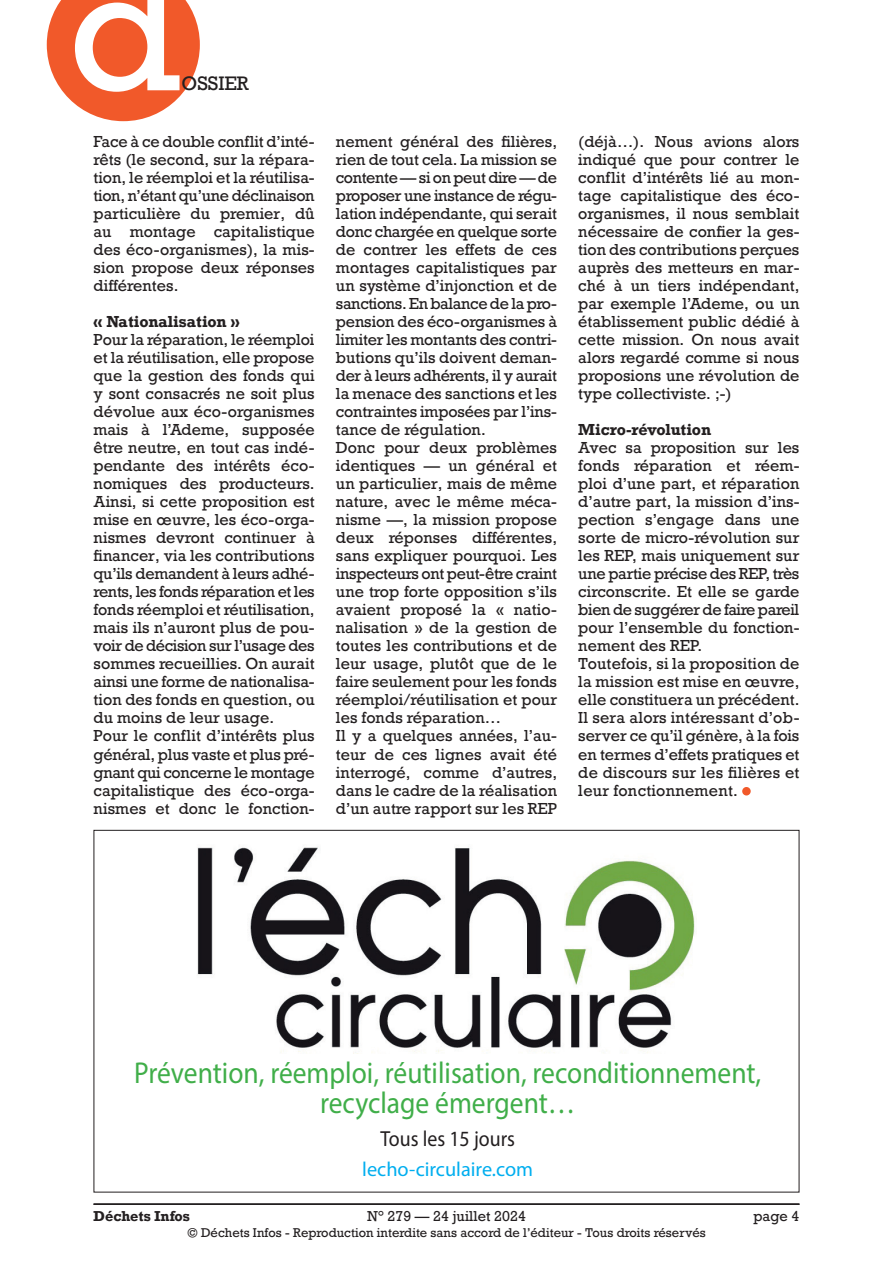
<style>
.page{position:relative;width:893px;height:1263px;background:#fff}
.page>*{position:absolute;margin:0;border:0;box-sizing:border-box;transform-origin:0 0}
.t1{font:166.5px "Rockwell";color:#fff}
.t2{font:30.3px/30.3px "Myriad Pro";color:#40ae49;text-align:center;scale:.91 1}
.t3{font:21.75px "Myriad Pro";color:#231f20;scale:.91 1}
.t4{font:20.25px "Myriad Pro";color:#00aeef}
.t5{font:18.3px "Rockwell";color:#231f20}
.Texte_courant{font:15px/18px "Rockwell";color:#231f20;text-align:justify}
.Texte_courant-2{font:700 15px "Rockwell";letter-spacing:-.01em;color:#231f20}
.t6{font:13.5px "Rockwell";color:#231f20}
.t7{font:700 13.5px "Rockwell";color:#231f20}
.t8{font:12px "Rockwell";color:#231f20}
</style>
<div class="page">
<hr style="left:94px;top:1203px;width:705px;height:2px;background:#231f20">
<div style="left:742px;top:787px;width:9px;height:8px;background:#f1592a;border-radius:50%"></div>
<img style="left:197px;top:847px;width:500px;height:207px">
<svg style="left:47px;top:0;width:153px;height:121px;background:#f3734b"></svg>
<h1 class="t1" style="left:69px;top:-73px;width:114px">d</h1>
<p class="t5" style="left:182px;top:72px;width:69px">OSSIER</p>
<p class="Texte_courant" style="left:94px;top:133px;width:223px">Face à ce double conflit d’inté&shy;rêts (le second, sur la répara&shy;tion, le réemploi et la réutilisa&shy;tion, n’étant qu’une déclinaison particulière du premier, dû au montage capitalistique des éco-organismes), la mis&shy;sion propose deux réponses différentes.</p>
<p class="Texte_courant-2" style="left:94px;top:312px;width:148px">« Nationalisation »</p>
<p class="Texte_courant" style="left:94px;top:331px;width:223px">Pour la réparation, le réemploi et la réutilisation, elle propose que la gestion des fonds qui y sont consacrés ne soit plus dévolue aux éco-organismes mais à l’Ademe, supposée être neutre, en tout cas indé&shy;pendante des intérêts éco&shy;nomiques des producteurs.<br>Ainsi, si cette proposition est mise en œuvre, les éco-orga&shy;nismes devront continuer à financer, via les contributions qu’ils demandent à leurs adhé&shy;rents, les fonds réparation et les fonds réemploi et réutilisation, mais ils n’auront plus de pou&shy;voir de décision sur l’usage des sommes recueillies. On aurait ainsi une forme de nationalisa&shy;tion des fonds en question, ou du moins de leur usage.</p>
<p class="Texte_courant" style="left:94px;top:727px;width:223px">Pour le conflit d’intérêts plus général, plus vaste et plus pré&shy;gnant qui concerne le montage capitalistique des éco-orga&shy;nismes et donc le fonction-</p>
<p class="Texte_courant" style="left:336px;top:133px;width:223px">nement général des filières, rien de tout cela. La mission se contente — si on peut dire — de proposer une instance de régu&shy;lation indépendante, qui serait donc chargée en quelque sorte de contrer les effets de ces montages capitalistiques par un système d’injonction et de sanctions. En balance de la pro&shy;pension des éco-organismes à limiter les montants des contri&shy;butions qu’ils doivent deman&shy;der à leurs adhérents, il y aurait la menace des sanctions et les contraintes imposées par l’ins&shy;tance de régulation.</p>
<p class="Texte_courant" style="left:336px;top:439px;width:223px">Donc pour deux problèmes identiques — un général et un particulier, mais de même nature, avec le même méca&shy;nisme —, la mission propose deux réponses différentes, sans expliquer pourquoi. Les inspecteurs ont peut-être craint une trop forte opposition s’ils avaient proposé la « natio&shy;nalisation » de la gestion de toutes les contributions et de leur usage, plutôt que de le faire seulement pour les fonds réemploi/réutilisation et pour les fonds réparation…</p>
<p class="Texte_courant" style="left:336px;top:727px;width:223px">Il y a quelques années, l’au&shy;teur de ces lignes avait été interrogé, comme d’autres, dans le cadre de la réalisation d’un autre rapport sur les REP</p>
<p class="Texte_courant" style="left:578px;top:133px;width:223px">(déjà…). Nous avions alors indiqué que pour contrer le conflit d’intérêts lié au mon&shy;tage capitalistique des éco&shy;organismes, il nous semblait nécessaire de confier la ges&shy;tion des contributions perçues auprès des metteurs en mar&shy;ché à un tiers indépendant, par exemple l’Ademe, ou un établissement public dédié à cette mission. On nous avait alors regardé comme si nous proposions une révolution de type collectiviste. ;-)</p>
<p class="Texte_courant-2" style="left:578px;top:420px;width:134px">Micro-révolution</p>
<p class="Texte_courant" style="left:578px;top:439px;width:223px">Avec sa proposition sur les fonds réparation et réem&shy;ploi d’une part, et réparation d’autre part, la mission d’ins&shy;pection s’engage dans une sorte de micro-révolution sur les REP, mais uniquement sur une partie précise des REP, très circonscrite. Et elle se garde bien de suggérer de faire pareil pour l’ensemble du fonction&shy;nement des REP.</p>
<p class="Texte_courant" style="left:578px;top:655px;width:223px">Toutefois, si la proposition de la mission est mise en œuvre, elle constituera un précédent.<br>Il sera alors intéressant d’ob&shy;server ce qu’il génère, à la fois en termes d’effets pratiques et de discours sur les filières et leur fonctionnement.</p>
<p class="t2" style="left:134px;top:1057px;width:690px">Prévention, réemploi, réutilisation, reconditionnement, recyclage émergent…</p>
<p class="t3" style="left:380px;top:1126px;width:149px">Tous les 15 jours</p>
<p class="t4" style="left:362px;top:1157px;width:172px">lecho-circulaire.com</p>
<p class="t7" style="left:94px;top:1207px;width:98px">Déchets Infos</p>
<p class="t6" style="left:367px;top:1207px;width:160px">N° 279 — 24 juillet 2024</p>
<p class="t6" style="left:753px;top:1207px;width:48px">page 4</p>
<p class="t8" style="left:187px;top:1225px;width:520px">© Déchets Infos - Reproduction interdite sans accord de l’éditeur - Tous droits réservés</p>
</div>
